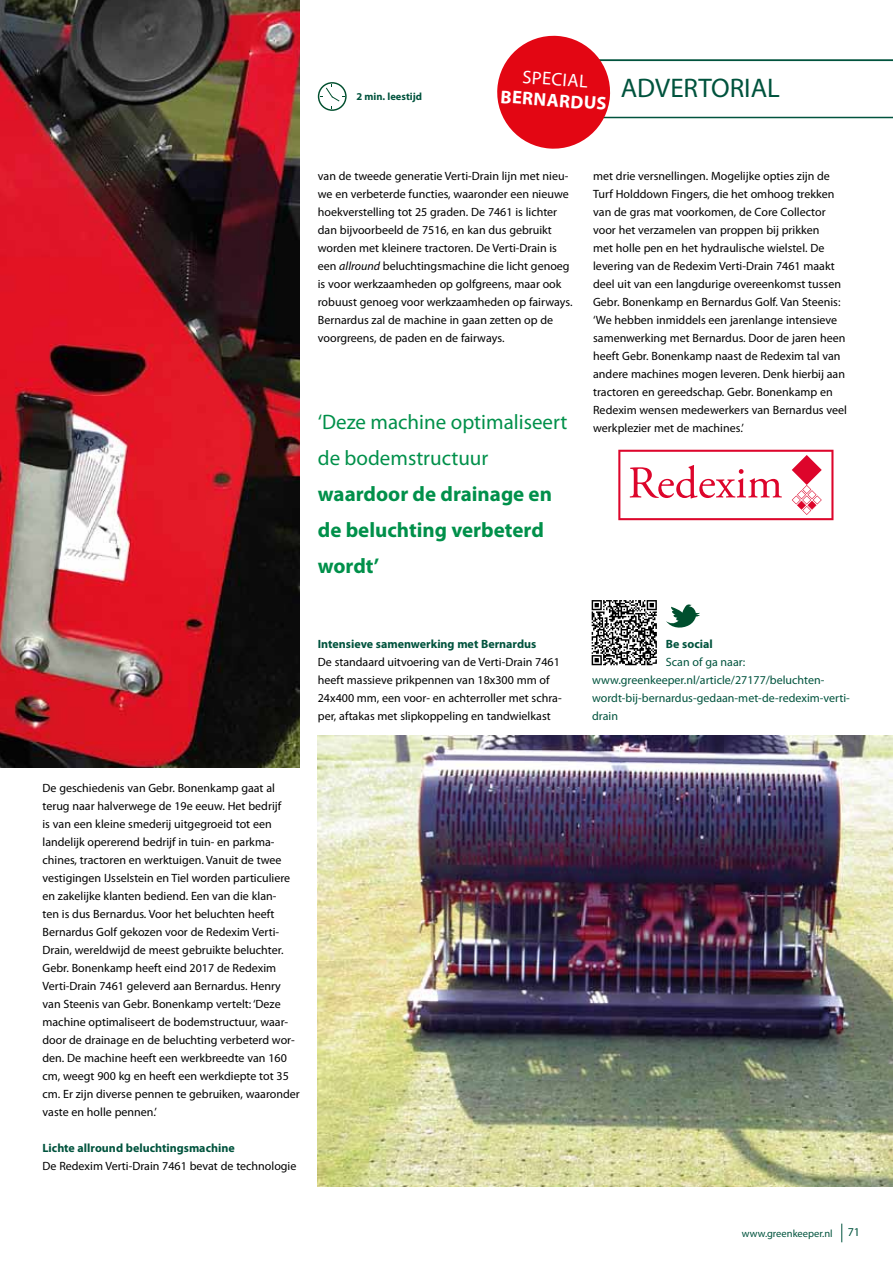
<style>
.page{position:relative;width:893px;height:1263px;background:#fff}
.page>*{position:absolute;margin:0;border:0;box-sizing:border-box;transform-origin:0 0}
.t1{font:27px "Myriad Pro";color:#00533d}
.t2{font:700 21px/36px "Myriad Pro";color:#00904a}
.t3{font:21px/36px "Myriad Pro";color:#00904a}
.t4{font:18.45px "Myriad Pro";color:#fff}
.t5{font:700 18.45px "Myriad Pro";color:#fff}
.t6{font:12px/18px "Myriad Pro";color:#000}
.t7{font:12px/18px "Myriad Pro";color:#00533d}
.t8{font:700 12px "Myriad Pro";color:#00533d}
.t9{font:10.5px "Myriad Pro";color:#00533d}
.t10{font:700 10.5px "Myriad Pro";color:#00533d}
.s1{font-style:italic}
</style>
<div class="page">
<svg style="left:841px;top:1223px;width:1px;height:19px"></svg>
<svg style="left:318px;top:82px;width:29px;height:29px"></svg>
<img style="left:0;top:0;width:300px;height:767px">
<img style="left:318px;top:736px;width:575px;height:450px">
<svg style="left:592px;top:600px;width:65px;height:65px"></svg>
<svg style="left:666px;top:604px;width:34px;height:24px"></svg>
<hr style="left:593px;top:117px;width:300px;height:1px;background:#00533d">
<hr style="left:593px;top:60px;width:300px;height:1px;background:#00533d">
<svg style="left:618px;top:450px;width:215px;height:70px"></svg>
<svg style="left:497px;top:35px;width:115px;height:114px"></svg>
<p class="t10" style="left:357px;top:90px;width:67px">2 min. leestijd</p>
<h3 class="t4" style="left:523px;top:65px;width:30px;rotate:4deg">special</h3>
<h3 class="t5" style="left:535px;top:87px;width:75px;rotate:4deg">nard us</h3>
<h1 class="t1" style="left:621px;top:71px;width:161px">ADVERTORIAL</h1>
<p class="t6" style="left:318px;top:167px;width:256px">van de tweede generatie Verti-Drain lijn met nieu&shy;we en verbeterde functies, waaronder een nieuwe hoekverstelling tot 25 graden. De 7461 is lichter dan bijvoorbeeld de 7516, en kan dus gebruikt worden met kleinere tractoren. De Verti-Drain is een <span class="s1">allround</span> beluchtingsmachine die licht genoeg is voor werkzaamheden op golfgreens, maar ook robuust genoeg voor werkzaamheden op fairways.<br>Bernardus zal de machine in gaan zetten op de voorgreens, de paden en de fairways.</p>
<h2 class="t3" style="left:318px;top:403px;width:251px">‘Deze machine optimaliseert de bodemstructuur</h2>
<h2 class="t2" style="left:318px;top:475px;width:236px">waardoor de drainage en de beluchting verbeterd wordt’</h2>
<p class="t6" style="left:593px;top:167px;width:255px">met drie versnellingen. Mogelijke opties zijn de Turf Holddown Fingers, die het omhoog trekken van de gras mat voorkomen, de Core Collector voor het verzamelen van proppen bij prikken<br>met holle pen en het hydraulische wielstel. De levering van de Redexim Verti-Drain 7461 maakt deel uit van een langdurige overeenkomst tussen Gebr. Bonenkamp en Bernardus Golf. Van Steenis: ‘We hebben inmiddels een jarenlange intensieve samenwerking met Bernardus. Door de jaren heen heeft Gebr. Bonenkamp naast de Redexim tal van andere machines mogen leveren. Denk hierbij aan tractoren en gereedschap. Gebr. Bonenkamp en Redexim wensen medewerkers van Bernardus veel werkplezier met de machines.’</p>
<p class="t8" style="left:318px;top:636px;width:220px">Intensieve samenwerking met Bernardus</p>
<p class="t6" style="left:318px;top:653px;width:245px">De standaard uitvoering van de Verti-Drain 7461 heeft massieve prikpennen van 18x300 mm of 24x400 mm, een voor- en achterroller met schra&shy;per, aftakas met slipkoppeling en tandwielkast</p>
<p class="t6" style="left:43px;top:779px;width:259px">De geschiedenis van Gebr. Bonenkamp gaat al terug naar halverwege de 19e eeuw. Het bedrijf<br>is van een kleine smederij uitgegroeid tot een landelijk opererend bedrijf in tuin- en parkma&shy;chines, tractoren en werktuigen. Vanuit de twee vestigingen IJsselstein en Tiel worden particuliere en zakelijke klanten bediend. Een van die klan-<br>ten is dus Bernardus. Voor het beluchten heeft Bernardus Golf gekozen voor de Redexim Verti-Drain, wereldwijd de meest gebruikte beluchter.<br>Gebr. Bonenkamp heeft eind 2017 de Redexim Verti-Drain 7461 geleverd aan Bernardus. Henry van Steenis van Gebr. Bonenkamp vertelt: ‘Deze machine optimaliseert de bodemstructuur, waar&shy;door de drainage en de beluchting verbeterd wor&shy;den. De machine heeft een werkbreedte van 160 cm, weegt 900 kg en heeft een werkdiepte tot 35 cm. Er zijn diverse pennen te gebruiken, waaronder vaste en holle pennen.’</p>
<p class="t8" style="left:43px;top:1140px;width:194px">Lichte allround beluchtingsmachine</p>
<p class="t6" style="left:43px;top:1157px;width:255px">De Redexim Verti-Drain 7461 bevat de technologie</p>
<p class="t8" style="left:666px;top:636px;width:48px">Be social</p>
<p class="t7" style="left:592px;top:653px;width:259px;text-indent:74px">Scan of ga naar: www.greenkeeper.nl/article/27177/beluchten&shy;wordt-bij-bernardus-gedaan-met-de-redexim-verti&shy;drain</p>
<p class="t9" style="left:742px;top:1227px;width:92px">www.greenkeeper.nl</p>
<p class="t7" style="left:848px;top:1222px;width:14px">71</p>
</div>
